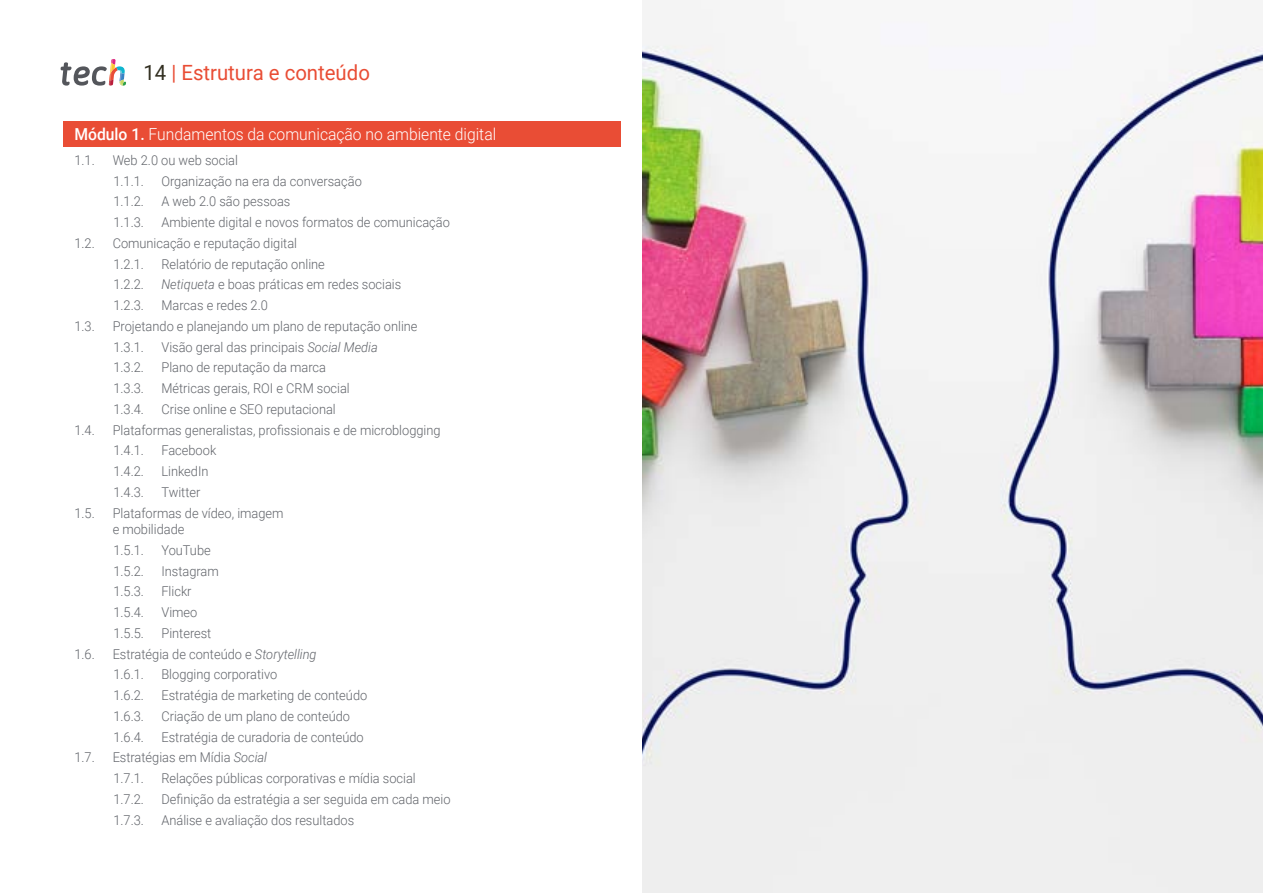
<style>
.page{position:relative;width:1263px;height:893px;background:#fff}
.page>*{position:absolute;margin:0;border:0;box-sizing:border-box;transform-origin:0 0}
.t1{font:21px "Roboto";color:#e94d35}
.t2{font:300 16.5px "Roboto";color:#fff;scale:.95 1}
.t3{font:300 13.5px/20.7px "Roboto";color:#61646a;scale:.95 1}
.s1{color:#312e20}
.s2{font-weight:500}
.s3{font-style:italic}
</style>
<div class="page">
<img style="left:642px;top:0;width:621px;height:893px">
<div style="left:63px;top:121px;width:558px;height:25px;background:#e94d35"></div>
<svg style="left:61px;top:59px;width:65px;height:27px"></svg>
<h1 class="t1" style="left:144px;top:57px;width:228px"><span class="s1">14</span> | Estrutura e conteúdo</h1>
<p class="t2" style="left:74px;top:123px;width:446px"><span class="s2">Módulo 1.</span> Fundamentos da comunicação no ambiente digital</p>
<p class="t3" style="left:74px;top:149px;width:23px">1.1.</p>
<p class="t3" style="left:113px;top:149px;width:133px">Web 2.0 ou web social<br>1.1.1.</p>
<p class="t3" style="left:161px;top:170px;width:212px">Organização na era da conversação</p>
<p class="t3" style="left:113px;top:191px;width:34px">1.1.2.</p>
<p class="t3" style="left:161px;top:191px;width:137px">A web 2.0 são pessoas</p>
<p class="t3" style="left:113px;top:211px;width:34px">1.1.3.</p>
<p class="t3" style="left:161px;top:211px;width:305px">Ambiente digital e novos formatos de comunicação</p>
<p class="t3" style="left:74px;top:232px;width:23px">1.2.</p>
<p class="t3" style="left:113px;top:232px;width:196px">Comunicação e reputação digital<br>1.2.1.</p>
<p class="t3" style="left:161px;top:253px;width:174px">Relatório de reputação online</p>
<p class="t3" style="left:113px;top:274px;width:34px">1.2.2.</p>
<p class="t3" style="left:161px;top:274px;width:254px"><span class="s3">Netiqueta</span> e boas práticas em redes sociais</p>
<p class="t3" style="left:113px;top:294px;width:34px">1.2.3.</p>
<p class="t3" style="left:161px;top:294px;width:114px">Marcas e redes 2.0</p>
<p class="t3" style="left:74px;top:315px;width:23px">1.3.</p>
<p class="t3" style="left:113px;top:315px;width:322px">Projetando e planejando um plano de reputação online<br>1.3.1.</p>
<p class="t3" style="left:161px;top:336px;width:229px">Visão geral das principais <span class="s3">Social Media</span></p>
<p class="t3" style="left:113px;top:357px;width:34px">1.3.2.</p>
<p class="t3" style="left:161px;top:357px;width:175px">Plano de reputação da marca</p>
<p class="t3" style="left:113px;top:377px;width:34px">1.3.3.</p>
<p class="t3" style="left:161px;top:377px;width:200px">Métricas gerais, ROI e CRM social</p>
<p class="t3" style="left:113px;top:398px;width:34px">1.3.4.</p>
<p class="t3" style="left:161px;top:398px;width:185px">Crise online e SEO reputacional</p>
<p class="t3" style="left:74px;top:419px;width:23px">1.4.</p>
<p class="t3" style="left:113px;top:419px;width:347px">Plataformas generalistas, profissionais e de microblogging<br>1.4.1.</p>
<p class="t3" style="left:161px;top:440px;width:59px">Facebook</p>
<p class="t3" style="left:113px;top:460px;width:34px">1.4.2.</p>
<p class="t3" style="left:161px;top:460px;width:51px">LinkedIn</p>
<p class="t3" style="left:113px;top:481px;width:34px">1.4.3.</p>
<p class="t3" style="left:161px;top:481px;width:43px">Twitter</p>
<p class="t3" style="left:74px;top:502px;width:23px">1.5.</p>
<p class="t3" style="left:113px;top:504px;width:181px;line-height:16.5px">Plataformas de vídeo, imagem e mobilidade</p>
<p class="t3" style="left:113px;top:539px;width:34px">1.5.1.</p>
<p class="t3" style="left:161px;top:539px;width:53px">YouTube</p>
<p class="t3" style="left:113px;top:560px;width:34px">1.5.2.</p>
<p class="t3" style="left:161px;top:560px;width:62px">Instagram</p>
<p class="t3" style="left:113px;top:581px;width:34px">1.5.3.</p>
<p class="t3" style="left:161px;top:581px;width:33px">Flickr</p>
<p class="t3" style="left:113px;top:601px;width:34px">1.5.4.</p>
<p class="t3" style="left:161px;top:601px;width:39px">Vimeo</p>
<p class="t3" style="left:113px;top:622px;width:34px">1.5.5.</p>
<p class="t3" style="left:161px;top:622px;width:54px">Pinterest</p>
<p class="t3" style="left:74px;top:643px;width:23px">1.6.</p>
<p class="t3" style="left:113px;top:643px;width:216px">Estratégia de conteúdo e <span class="s3">Storytelling<br></span>1.6.1.</p>
<p class="t3" style="left:161px;top:664px;width:123px">Blogging corporativo</p>
<p class="t3" style="left:113px;top:684px;width:34px">1.6.2.</p>
<p class="t3" style="left:161px;top:684px;width:218px">Estratégia de marketing de conteúdo</p>
<p class="t3" style="left:113px;top:705px;width:34px">1.6.3.</p>
<p class="t3" style="left:161px;top:705px;width:200px">Criação de um plano de conteúdo</p>
<p class="t3" style="left:113px;top:726px;width:34px">1.6.4.</p>
<p class="t3" style="left:161px;top:726px;width:214px">Estratégia de curadoria de conteúdo</p>
<p class="t3" style="left:74px;top:747px;width:23px">1.7.</p>
<p class="t3" style="left:113px;top:747px;width:164px">Estratégias em Mídia <span class="s3">Social<br></span>1.7.1.</p>
<p class="t3" style="left:161px;top:767px;width:269px">Relações públicas corporativas e mídia social</p>
<p class="t3" style="left:113px;top:788px;width:34px">1.7.2.</p>
<p class="t3" style="left:161px;top:788px;width:306px">Definição da estratégia a ser seguida em cada meio</p>
<p class="t3" style="left:113px;top:809px;width:34px">1.7.3.</p>
<p class="t3" style="left:161px;top:809px;width:204px">Análise e avaliação dos resultados</p>
</div>
